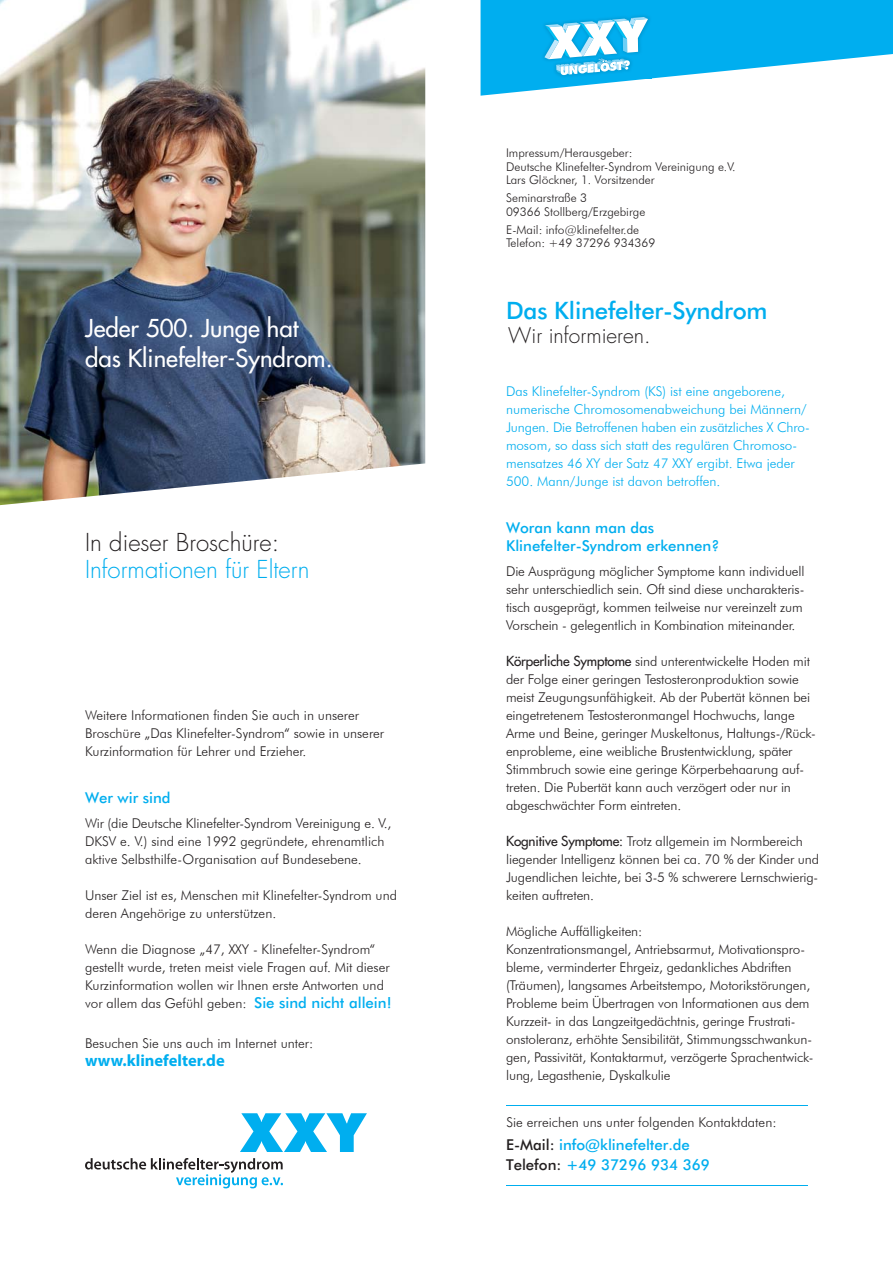
<style>
.page{position:relative;width:893px;height:1263px;background:#fff}
.page>*{position:absolute;margin:0;border:0;box-sizing:border-box;transform-origin:0 0}
.t1{font:500 24px/30px "Futura Std";color:#fff}
.t2{font:500 24px "Futura BT";letter-spacing:-.01em;color:#00aeef}
.t3{font:300 24px "Futura Std";color:#00aeef}
.t4{font:300 24px "Futura Std";color:#231f20}
.t5{font:300 21px "Futura Std";color:#231f20}
.t6{font:700 16.5px "Myriad Pro";color:#00aeef}
.t7{font:500 15px/19.5px "Futura BT";color:#00aeef}
.t8{font:300 13.5px/18px "Futura BT";letter-spacing:-.01em;color:#231f20}
.t9{font:300 13.5px/18px "Futura BT";color:#00aeef}
.t10{font:300 12px/13.5px "Futura BT";color:#231f20}
.s1{font-family:"Futura Std";font-weight:500}
.s2{color:#231f20}
</style>
<div class="page">
<svg style="left:85px;top:1158px;width:198px;height:30px"></svg>
<svg style="left:240px;top:1113px;width:127px;height:39px"></svg>
<svg style="left:480px;top:0;width:413px;height:96px"></svg>
<hr style="left:506px;top:1105px;width:302px;height:1px;background:#00aeef">
<hr style="left:506px;top:1185px;width:302px;height:1px;background:#00aeef">
<img style="left:0;top:0;width:425px;height:506px">
<h1 class="t1" style="left:85px;top:315px;width:249px">Jeder 500. Junge hat das Klinefelter-Syndrom.</h1>
<h1 class="t4" style="left:85px;top:529px;width:196px">In dieser Broschüre:</h1>
<h1 class="t3" style="left:85px;top:556px;width:226px">Informationen für Eltern</h1>
<p class="t8" style="left:85px;top:706px;width:301px">Weitere Informationen finden Sie auch in unserer<br>Broschüre „Das Klinefelter-Syndrom“ sowie in unserer<br>Kurzinformation für Lehrer und Erzieher.</p>
<p class="t7" style="left:85px;top:788px;width:87px">Wer wir sind</p>
<p class="t8" style="left:85px;top:814px;width:308px">Wir (die Deutsche Klinefelter-Syndrom Vereinigung e. V.,<br>DKSV e. V.) sind eine 1992 gegründete, ehrenamtlich aktive Selbsthilfe-Organisation auf Bundesebene.</p>
<p class="t8" style="left:85px;top:886px;width:313px">Unser Ziel ist es, Menschen mit Klinefelter-Syndrom und deren Angehörige zu unterstützen.</p>
<p class="t8" style="left:85px;top:940px;width:306px">Wenn die Diagnose „47, XXY - Klinefelter-Syndrom“ gestellt wurde, treten meist viele Fragen auf. Mit dieser Kurzinformation wollen wir Ihnen erste Antworten und vor allem das Gefühl geben:</p>
<p class="t7" style="left:254px;top:993px;width:139px">Sie sind nicht allein!</p>
<p class="t8" style="left:85px;top:1034px;width:230px">Besuchen Sie uns auch im Internet unter:</p>
<p class="t6" style="left:85px;top:1050px;width:141px">www.klinefelter.de</p>
<p class="t10" style="left:506px;top:146px;width:231px">Impressum/Herausgeber:<br>Deutsche Klinefelter-Syndrom Vereinigung e.V.<br>Lars Glöckner, 1. Vorsitzender</p>
<p class="t10" style="left:506px;top:191px;width:141px">Seminarstraße 3<br>09366 Stollberg/Erzgebirge</p>
<p class="t10" style="left:506px;top:222px;width:151px">E-Mail: info@klinefelter.de<br>Telefon: +49 37296 934369</p>
<h1 class="t2" style="left:506px;top:296px;width:263px">Das Klinefelter-Syndrom</h1>
<h2 class="t5" style="left:508px;top:323px;width:144px">Wir informieren.</h2>
<p class="t9" style="left:506px;top:382px;width:305px">Das Klinefelter-Syndrom (KS) ist eine angeborene, numerische Chromosomenabweichung bei Männern/ Jungen. Die Betroffenen haben ein zusätzliches X Chro&shy;mosom, so dass sich statt des regulären Chromoso&shy;mensatzes 46 XY der Satz 47 XXY ergibt. Etwa jeder 500. Mann/Junge ist davon betroffen.</p>
<p class="t7" style="left:506px;top:519px;width:215px;line-height:18px">Woran kann man das<br>Klinefelter-Syndrom erkennen?</p>
<p class="t8" style="left:506px;top:562px;width:300px">Die Ausprägung möglicher Symptome kann individuell sehr unterschiedlich sein. Oft sind diese uncharakteris&shy;tisch ausgeprägt, kommen teilweise nur vereinzelt zum Vorschein - gelegentlich in Kombination miteinander.</p>
<p class="t8" style="left:506px;top:652px;width:311px"><span class="s1">Körperliche Symptome</span> sind unterentwickelte Hoden mit der Folge einer geringen Testosteronproduktion sowie meist Zeugungsunfähigkeit. Ab der Pubertät können bei eingetretenem Testosteronmangel Hochwuchs, lange Arme und Beine, geringer Muskeltonus, Haltungs-/Rück&shy;enprobleme, eine weibliche Brustentwicklung, später Stimmbruch sowie eine geringe Körperbehaarung auf&shy;treten. Die Pubertät kann auch verzögert oder nur in abgeschwächter Form eintreten.</p>
<p class="t8" style="left:506px;top:832px;width:314px"><span class="s1">Kognitive Symptome:</span> Trotz allgemein im Normbereich liegender Intelligenz können bei ca. 70 % der Kinder und Jugendlichen leichte, bei 3-5 % schwerere Lernschwierig&shy;keiten auftreten.</p>
<p class="t8" style="left:506px;top:922px;width:309px">Mögliche Auffälligkeiten:<br>Konzentrationsmangel, Antriebsarmut, Motivationspro&shy;bleme, verminderter Ehrgeiz, gedankliches Abdriften (Träumen), langsames Arbeitstempo, Motorikstörungen, Probleme beim Übertragen von Informationen aus dem Kurzzeit- in das Langzeitgedächtnis, geringe Frustrati&shy;onstoleranz, erhöhte Sensibilität, Stimmungsschwankun&shy;gen, Passivität, Kontaktarmut, verzögerte Sprachentwick&shy;lung, Legasthenie, Dyskalkulie</p>
<p class="t8" style="left:506px;top:1114px;width:272px">Sie erreichen uns unter folgenden Kontaktdaten:</p>
<p class="t7" style="left:506px;top:1135px;width:205px"><span class="s2">E-Mail:</span> info@klinefelter.de<br><span class="s2">Telefon:</span> +49 37296 934 369</p>
</div>
